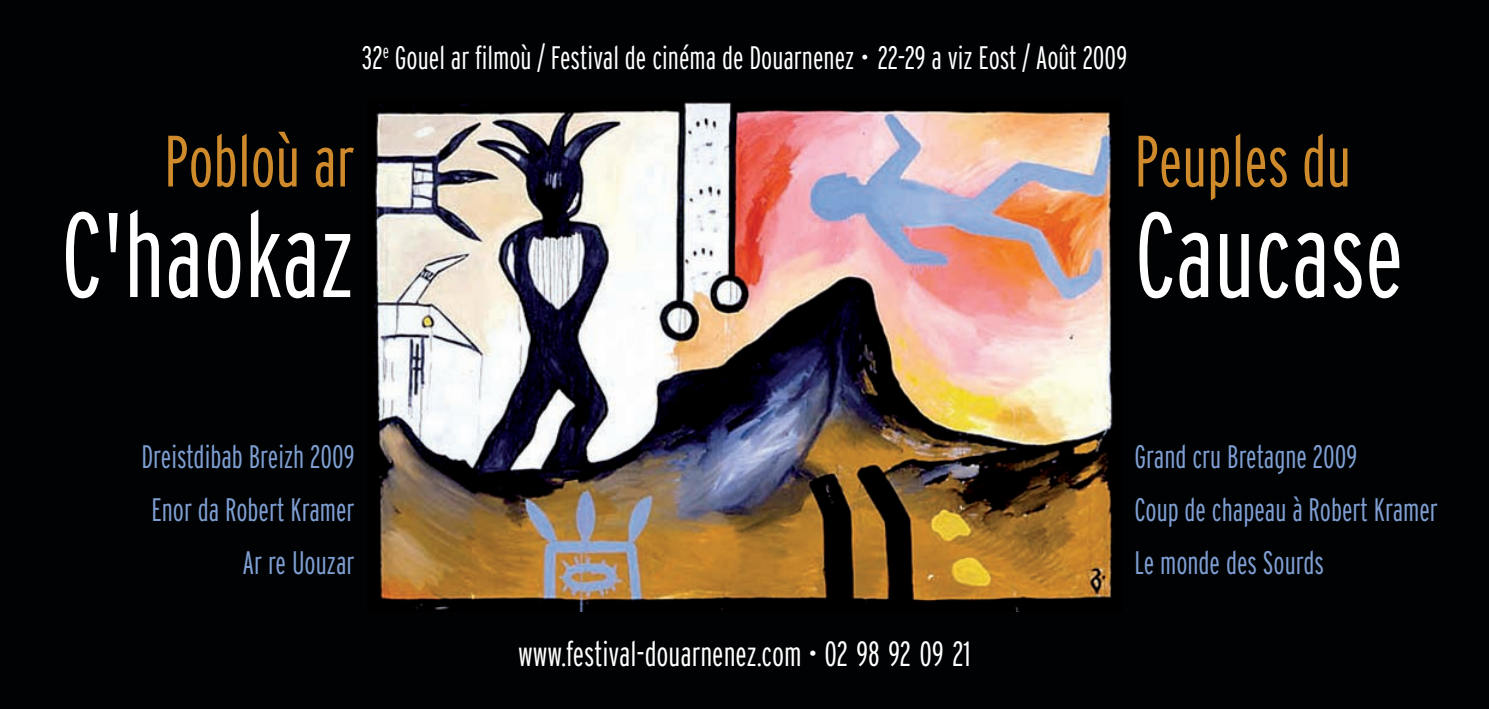
<style>
.page{position:relative;width:1489px;height:709px;background:#fff}
.page>*{position:absolute;margin:0;border:0;box-sizing:border-box;transform-origin:0 0}
.t1{font:300 extra-condensed 120px "Interstate";color:#fff}
.t2{font:300 extra-condensed 72.5px "Interstate";color:#cf8b2b}
.t3{font:300 extra-condensed 35px "Interstate";color:#fff}
.t4{font:300 extra-condensed 32.5px/53.2px "Interstate";color:#7e9ed2}
.t5{font:300 extra-condensed 32.5px "Interstate";color:#fff}
</style>
<div class="page">
<div style="left:0;top:0;width:1488px;height:709px;background:#010203"></div>
<img style="left:374px;top:101px;width:739px;height:510px">
<p class="t5" style="left:362px;top:38px;width:766px">32<sup>e</sup> Gouel ar filmoù / Festival de cinéma de Douarnenez • 22-29 a viz Eost / Août 2009</p>
<h2 class="t2" style="left:164px;top:119px;width:192px">Pobloù ar</h2>
<h1 class="t1" style="left:61px;top:185px;width:295px">C'haokaz</h1>
<h2 class="t2" style="left:1134px;top:119px;width:218px">Peuples du</h2>
<h1 class="t1" style="left:1134px;top:185px;width:271px">Caucase</h1>
<p class="t4" style="left:141px;top:430px;width:215px;text-align:right">Dreistdibab Breizh 2009<br>Enor da Robert Kramer<br>Ar re Uouzar</p>
<p class="t3" style="left:518px;top:633px;width:454px">www.festival-douarnenez.com • 02 98 92 09 21</p>
<p class="t4" style="left:1134px;top:430px;width:305px">Grand cru Bretagne 2009<br>Coup de chapeau à Robert Kramer<br>Le monde des Sourds</p>
</div>
